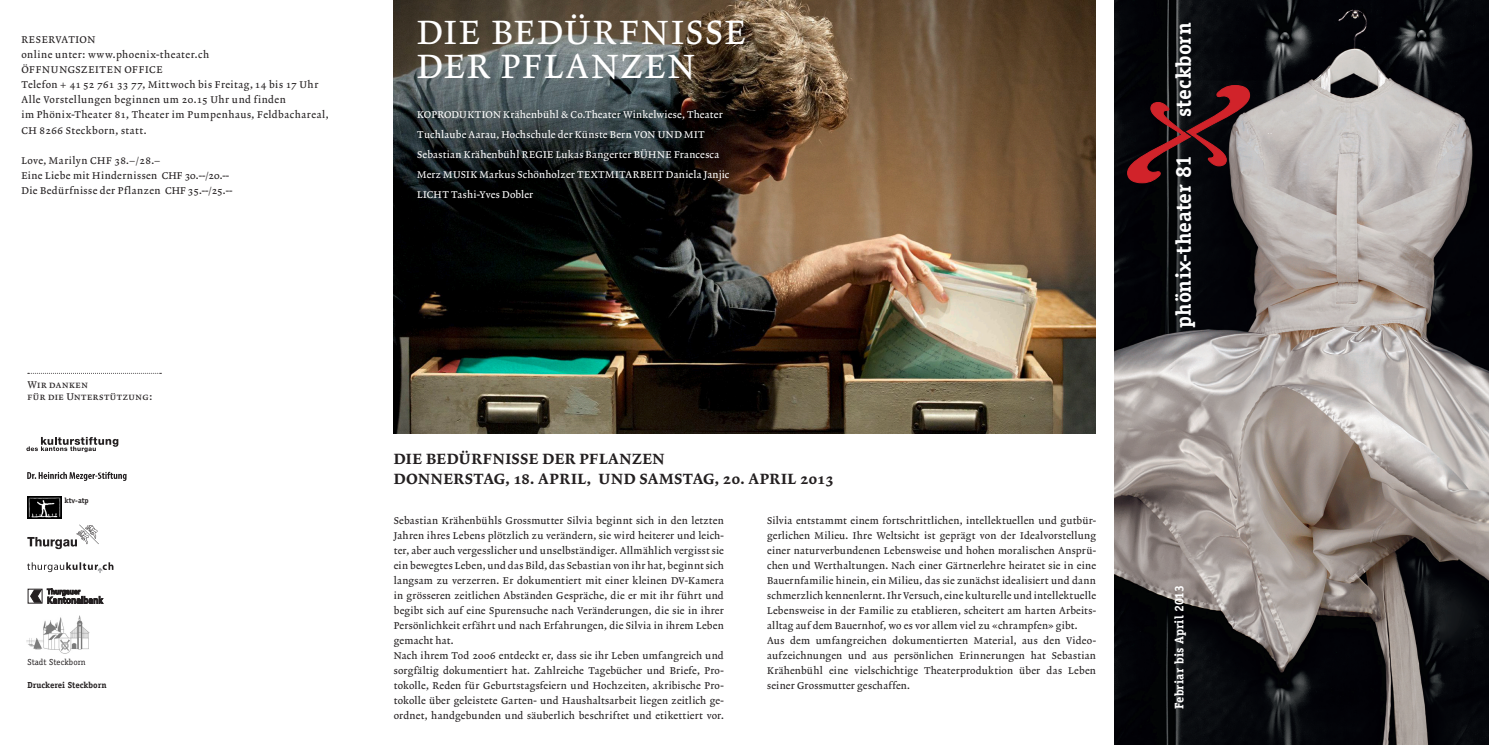
<style>
.page{position:relative;width:1489px;height:745px;background:#fff}
.page>*{position:absolute;margin:0;border:0;box-sizing:border-box;transform-origin:0 0}
.t1{font:500 34.12px "Lexicon No 2 Roman A";letter-spacing:.055em;color:#fff}
.t2{font:700 21.5px "Officina Serif";letter-spacing:-.005em;color:#fff}
.Stückbeschreibung{font:500 15px "Lexicon No 2 Roman D";letter-spacing:.02em;color:#231f20}
.t3{font:700 12.5px "Officina Serif";letter-spacing:.005em;color:#fff}
.Stückbeschreibung-2{font:500 10px/15px "Lexicon No 2 Roman A";letter-spacing:.035em;color:#231f20;text-align:justify}
.t4{font:500 10px/20px "Lexicon No 2 Roman A";letter-spacing:.025em;color:#fff}
.Stückbeschreibung-3{font:500 10px "Lexicon No 2 Roman A";letter-spacing:.055em;color:#231f20}
.t5{font:10px/12.5px "Lexicon No 2 Roman A Exp";letter-spacing:.055em;color:#231f20}
.t6{font:700 8.75px "Officina Serif";color:#231f20}
.t7{font:8.75px "Officina Serif";color:#231f20}
.t8{font:700 7.5px "Officina Serif";color:#231f20}
</style>
<div class="page">
<img style="left:1114px;top:0;width:374px;height:744px">
<img style="left:394px;top:0;width:701px;height:433px">
<svg style="left:1127px;top:85px;width:122px;height:98px;background:#431f23"></svg>
<svg style="left:30px;top:588px;width:73px;height:15px"></svg>
<svg style="left:27px;top:524px;width:70px;height:24px"></svg>
<svg style="left:28px;top:373px;width:133px;height:1px"></svg>
<svg style="left:27px;top:562px;width:86px;height:10px"></svg>
<img style="left:28px;top:496px;width:33px;height:21px">
<img style="left:26px;top:615px;width:64px;height:37px">
<svg style="left:26px;top:437px;width:92px;height:15px"></svg>
<svg style="left:27px;top:471px;width:100px;height:9px"></svg>
<div style="left:74px;top:463px;width:27px;height:9px;background:#fff"></div>
<p class="Stückbeschreibung-2" style="left:21px;top:33px;width:76px">RESERVATION</p>
<p class="Stückbeschreibung-3" style="left:21px;top:49px;width:189px">online unter: www.phoenix-theater.ch</p>
<p class="Stückbeschreibung-3" style="left:21px;top:64px;width:143px">ÖFFNUNGSZEITEN OFFICE</p>
<p class="Stückbeschreibung-2" style="left:21px;top:78px;width:298px">Telefon + 41 52 761 33 77, Mittwoch bis Freitag, 14 bis 17 Uhr</p>
<p class="Stückbeschreibung-3" style="left:21px;top:94px;width:266px">Alle Vorstellungen beginnen um 20.15 Uhr und finden</p>
<p class="Stückbeschreibung-2" style="left:21px;top:108px;width:309px">im Phönix-Theater 81, Theater im Pumpenhaus, Feldbachareal,</p>
<p class="Stückbeschreibung-3" style="left:21px;top:124px;width:127px">CH 8266 Steckborn, statt.</p>
<p class="Stückbeschreibung-2" style="left:21px;top:153px;width:140px">Love, Marilyn CHF 38.–/28.–</p>
<p class="Stückbeschreibung-2" style="left:21px;top:168px;width:209px">Eine Liebe mit Hindernissen CHF 30.--/20.--</p>
<p class="Stückbeschreibung-2" style="left:21px;top:183px;width:212px">Die Bedürfnisse der Pflanzen CHF 35.--/25.--</p>
<p class="t1" style="left:417px;top:12px;width:331px">DIE BEDÜRFNISSE</p>
<p class="t1" style="left:417px;top:46px;width:279px">DER PFLANZEN</p>
<p class="t4" style="left:417px;top:105px;width:313px">KOPRODUKTION Krähenbühl &amp; Co.Theater Winkelwiese, Theater Tuchlaube Aarau, Hochschule der Künste Bern VON UND MIT Sebastian Krähenbühl REGIE Lukas Bangerter BÜHNE Francesca Merz MUSIK Markus Schönholzer TEXTMITARBEIT Daniela Janjic LICHT Tashi-Yves Dobler</p>
<p class="t5" style="left:27px;top:378px;width:126px">Wir danken<br>für die Unterstützung:</p>
<p class="t8" style="left:64px;top:495px;width:26px">ktv-atp</p>
<p class="t7" style="left:27px;top:656px;width:60px">Stadt Steckborn</p>
<p class="t6" style="left:27px;top:679px;width:81px">Druckerei Steckborn</p>
<p class="Stückbeschreibung" style="left:394px;top:449px;width:272px">DIE BEDÜRFNISSE DER PFLANZEN</p>
<p class="Stückbeschreibung" style="left:394px;top:469px;width:441px">DONNERSTAG, 18. APRIL, UND SAMSTAG, 20. APRIL 2013</p>
<p class="Stückbeschreibung-2" style="left:394px;top:513px;width:331px">Sebastian Krähenbühls Grossmutter Silvia beginnt sich in den letzten Jahren ihres Lebens plötzlich zu verändern, sie wird heiterer und leich&shy;ter, aber auch vergesslicher und unselbständiger. Allmählich vergisst sie ein bewegtes Leben, und das Bild, das Sebastian von ihr hat, beginnt sich langsam zu verzerren. Er dokumentiert mit einer kleinen DV-Kamera in grösseren zeitlichen Abständen Gespräche, die er mit ihr führt und begibt sich auf eine Spurensuche nach Veränderungen, die sie in ihrer Persönlichkeit erfährt und nach Erfahrungen, die Silvia in ihrem Leben gemacht hat.</p>
<p class="Stückbeschreibung-2" style="left:394px;top:648px;width:331px">Nach ihrem Tod 2006 entdeckt er, dass sie ihr Leben umfangreich und sorgfältig dokumentiert hat. Zahlreiche Tagebücher und Briefe, Pro&shy;tokolle, Reden für Geburtstagsfeiern und Hochzeiten, akribische Pro&shy;tokolle über geleistete Garten- und Haushaltsarbeit liegen zeitlich ge&shy;ordnet, handgebunden und säuberlich beschriftet und etikettiert vor.</p>
<p class="Stückbeschreibung-2" style="left:767px;top:513px;width:330px">Silvia entstammt einem fortschrittlichen, intellektuellen und gutbür&shy;gerlichen Milieu. Ihre Weltsicht ist geprägt von der Idealvorstellung einer naturverbundenen Lebensweise und hohen moralischen Ansprü&shy;chen und Werthaltungen. Nach einer Gärtnerlehre heiratet sie in eine Bauernfamilie hinein, ein Milieu, das sie zunächst idealisiert und dann schmerzlich kennenlernt. Ihr Versuch, eine kulturelle und intellektuelle Lebensweise in der Familie zu etablieren, scheitert am harten Arbeits&shy;alltag auf dem Bauernhof, wo es vor allem viel zu «chrampfen» gibt.</p>
<p class="Stückbeschreibung-2" style="left:767px;top:633px;width:330px">Aus dem umfangreichen dokumentierten Material, aus den Video&shy;aufzeichnungen und aus persönlichen Erinnerungen hat Sebastian Krähenbühl eine vielschichtige Theaterproduktion über das Leben seiner Grossmutter geschaffen.</p>
<p class="t2" style="left:1169px;top:117px;width:96px;rotate:-90deg">steckborn</p>
<p class="t2" style="left:1169px;top:327px;width:174px;rotate:-90deg">phönix-theater 81</p>
<p class="t3" style="left:1171px;top:708px;width:125px;rotate:-90deg">Febriar bis April 2013</p>
</div>
